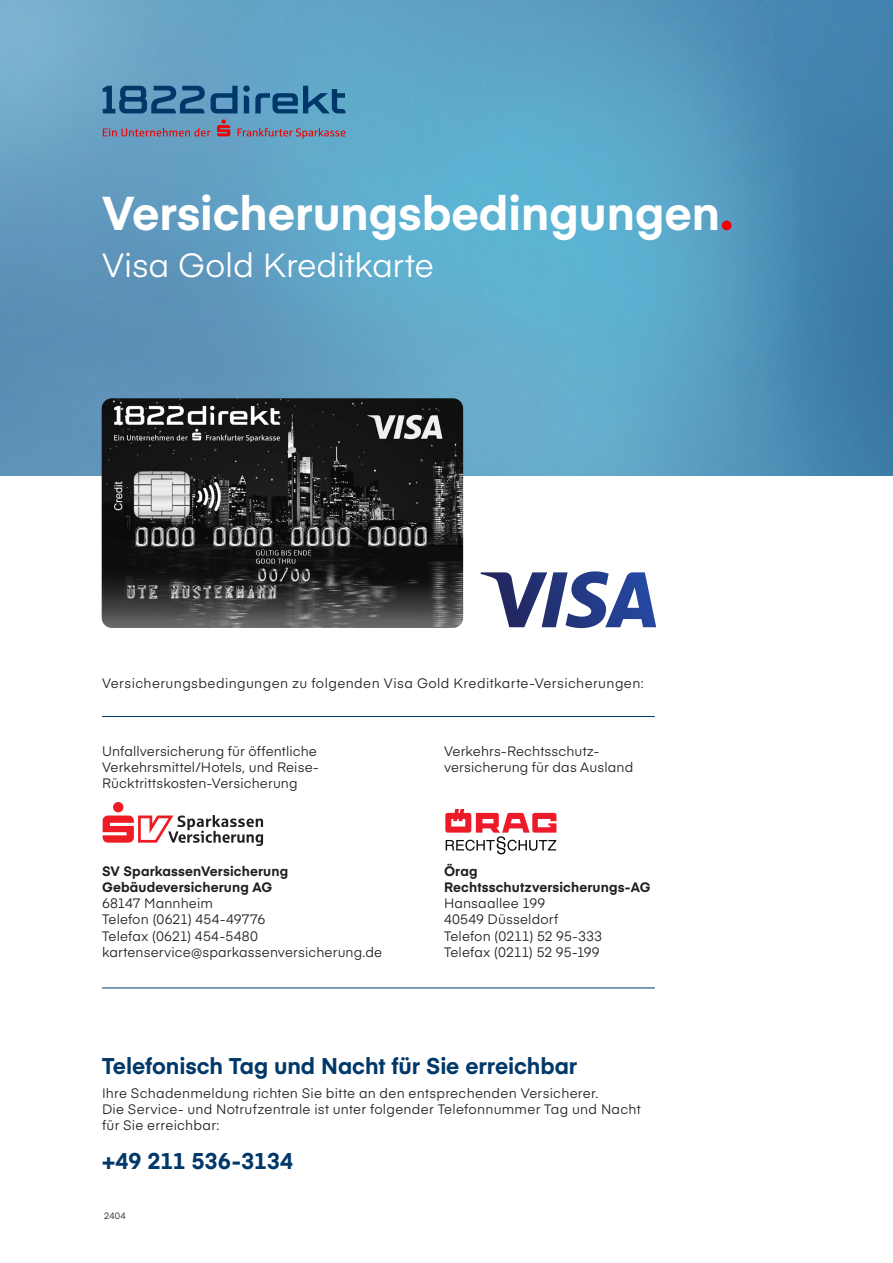
<style>
.page{position:relative;width:893px;height:1263px;background:#fff}
.page>*{position:absolute;margin:0;border:0;box-sizing:border-box;transform-origin:0 0}
.t1{font:700 46.8px "Eina 03";color:#fff}
.t2{font:33px "Eina 03";letter-spacing:-.005em;color:#fff}
.t3{font:700 22.5px "Eina 03";letter-spacing:-.005em;color:#00386a}
.t4{font:13.5px/16.2px "Eina 03";letter-spacing:.015em;color:#231f20}
.t5{font:700 13.5px/16.2px "Eina 03";letter-spacing:.01em;color:#231f20}
.t6{font:9px "Eina 03";color:#231f20}
.s1{font-size:50.4px;color:#e00}
</style>
<div class="page">
<img style="left:0;top:0;width:893px;height:475px">
<svg style="left:238px;top:128px;width:108px;height:11px"></svg>
<svg style="left:103px;top:128px;width:107px;height:8px"></svg>
<svg style="left:217px;top:119px;width:13px;height:17px"></svg>
<div style="left:243px;top:85px;width:7px;height:7px;background:#00386a;border-radius:50%"></div>
<svg style="left:244px;top:95px;width:5px;height:18px"></svg>
<svg style="left:255px;top:86px;width:91px;height:27px;background:#3a7aa3"></svg>
<svg style="left:211px;top:86px;width:27px;height:27px"></svg>
<svg style="left:103px;top:86px;width:102px;height:27px;background:#346d97"></svg>
<img style="left:102px;top:398px;width:361px;height:230px">
<svg style="left:481px;top:571px;width:175px;height:57px"></svg>
<hr style="left:102px;top:716px;width:553px;height:1px;background:#00386a">
<svg style="left:103px;top:802px;width:160px;height:44px"></svg>
<svg style="left:445px;top:809px;width:111px;height:45px"></svg>
<hr style="left:102px;top:987px;width:553px;height:1px;background:#00386a">
<p class="t1" style="left:102px;top:178px;width:633px">Versicherungsbedingungen<span class="s1">.</span></p>
<p class="t2" style="left:102px;top:241px;width:333px">Visa Gold Kreditkarte</p>
<p class="t4" style="left:102px;top:674px;width:543px">Versicherungsbedingungen zu folgenden Visa Gold Kreditkarte-Versicherungen:</p>
<p class="t4" style="left:102px;top:742px;width:218px;text-align:justify">Unfallversicherung für öffentliche Verkehrsmittel/Hotels, und Reise-Rücktrittskosten-Versicherung</p>
<p class="t4" style="left:444px;top:742px;width:191px">Verkehrs-Rechtsschutz&shy;versicherung für das Ausland</p>
<p class="t5" style="left:102px;top:862px;width:188px">SV SparkassenVersicherung</p>
<p class="t5" style="left:102px;top:878px;width:172px">Gebäudeversicherung AG</p>
<p class="t4" style="left:102px;top:894px;width:112px">68147 Mannheim</p>
<p class="t4" style="left:102px;top:910px;width:165px">Telefon (0621) 454-49776</p>
<p class="t4" style="left:102px;top:927px;width:157px">Telefax (0621) 454-5480</p>
<p class="t4" style="left:102px;top:943px;width:282px">kartenservice@sparkassenversicherung.de</p>
<p class="t5" style="left:444px;top:862px;width:208px">Örag<br>Rechtsschutzversicherungs-AG</p>
<p class="t4" style="left:444px;top:894px;width:103px">Hansaallee 199</p>
<p class="t4" style="left:444px;top:910px;width:116px">40549 Düsseldorf</p>
<p class="t4" style="left:444px;top:927px;width:160px">Telefon (0211) 52 95-333</p>
<p class="t4" style="left:444px;top:943px;width:157px">Telefax (0211) 52 95-199</p>
<p class="t3" style="left:102px;top:1049px;width:477px">Telefonisch Tag und Nacht für Sie erreichbar</p>
<p class="t4" style="left:102px;top:1084px;width:540px">Ihre Schadenmeldung richten Sie bitte an den entsprechenden Versicherer.<br>Die Service- und Notrufzentrale ist unter folgender Telefonnummer Tag und Nacht für Sie erreichbar:</p>
<p class="t3" style="left:102px;top:1144px;width:193px">+49 211 536-3134</p>
<p class="t6" style="left:104px;top:1209px;width:23px">2404</p>
</div>
